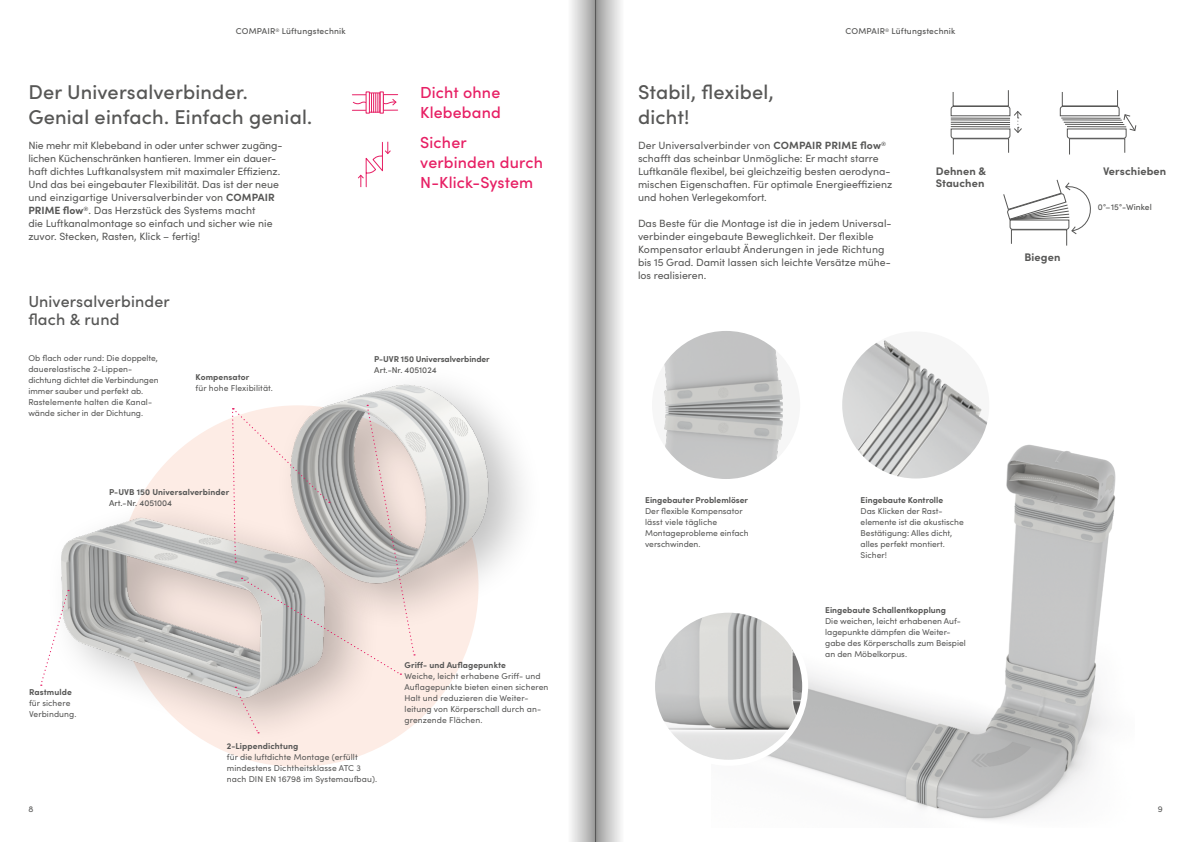
<style>
.page{position:relative;width:1191px;height:842px;background:#fff}
.page>*{position:absolute;margin:0;border:0;box-sizing:border-box;transform-origin:0 0}
.t1{font:500 20px/25px "Sofia Pro";letter-spacing:.01em;color:#575756}
.t2{font:500 16px/20px "Sofia Pro";letter-spacing:.01em;color:#e71f64}
.t3{font:500 16px/18px "Sofia Pro";letter-spacing:.01em;color:#575756}
.t4{font:700 11px/12px "Sofia Pro";letter-spacing:.01em;color:#575756}
.t5{font:10.5px/13px "Sofia Pro";color:#575756}
.t6{font:8.5px/11px "Sofia Pro";color:#575756}
.t7{font:700 8.5px "Sofia Pro";color:#575756}
.t8{font:500 8.5px "Sofia Pro";letter-spacing:.015em;color:#575756}
.s1{font-weight:700}
</style>
<div class="page">
<div style="left:117px;top:405px;width:361px;height:362px;background:#fdece5;border-radius:50%"></div>
<img style="left:766px;top:444px;width:350px;height:376px">
<img style="left:649px;top:328px;width:153px;height:153px;border-radius:77px">
<div style="left:647px;top:326px;width:158px;height:158px;border:5px solid #fff;border-radius:50%"></div>
<img style="left:652px;top:610px;width:153px;height:153px;border-radius:77px">
<div style="left:649px;top:607px;width:159px;height:159px;border:6px solid #fff;border-radius:50%"></div>
<img style="left:839px;top:340px;width:153px;height:139px">
<div style="left:836px;top:325px;width:159px;height:159px;border:6px solid #fff;border-radius:50%"></div>
<div style="left:44px;top:496px;width:338px;height:251px;background:#000;opacity:.25"></div>
<img style="left:44px;top:511px;width:307px;height:256px">
<div style="left:274px;top:363px;width:270px;height:270px;background:#000;opacity:.25"></div>
<img style="left:276px;top:363px;width:248px;height:249px">
<svg style="left:1003px;top:179px;width:88px;height:67px"></svg>
<svg style="left:235px;top:687px;width:24px;height:46px"></svg>
<svg style="left:40px;top:590px;width:29px;height:96px"></svg>
<svg style="left:1059px;top:90px;width:77px;height:65px"></svg>
<svg style="left:231px;top:405px;width:184px;height:270px"></svg>
<svg style="left:950px;top:90px;width:72px;height:65px"></svg>
<svg style="left:352px;top:92px;width:47px;height:21px"></svg>
<svg style="left:358px;top:141px;width:33px;height:47px"></svg>
<div style="left:567px;top:0;width:28px;height:842px;background:linear-gradient(to right,#fff,#a3a3a3)"></div>
<svg style="left:595px;top:0;width:26px;height:842px;background:#c3c3c2"></svg>
<p class="t8" style="left:236px;top:25px;width:111px">COMPAIR<sup>®</sup> Lüftungstechnik</p>
<h1 class="t1" style="left:28px;top:78px;width:285px">Der Universalverbinder.<br>Genial einfach. Einfach genial.</h1>
<p class="t5" style="left:28px;top:139px;width:256px">Nie mehr mit Klebeband in oder unter schwer zugäng&shy;lichen Küchenschränken hantieren. Immer ein dauer&shy;haft dichtes Luftkanalsystem mit maximaler Effizienz.<br>Und das bei eingebauter Flexibilität. Das ist der neue und einzigartige Universalverbinder von <span class="s1">COMPAIR PRIME flow</span><sup>®</sup>. Das Herzstück des Systems macht<br>die Luftkanalmontage so einfach und sicher wie nie zuvor. Stecken, Rasten, Klick – fertig!</p>
<h2 class="t3" style="left:28px;top:292px;width:143px">Universalverbinder flach &amp; rund</h2>
<p class="t6" style="left:28px;top:352px;width:132px">Ob flach oder rund: Die doppelte, dauerelastische 2-Lippen&shy;dichtung dichtet die Verbindungen immer sauber und perfekt ab.<br>Rastelemente halten die Kanal&shy;wände sicher in der Dichtung.</p>
<p class="t7" style="left:196px;top:370px;width:55px">Kompensator</p>
<p class="t6" style="left:196px;top:382px;width:79px">für hohe Flexibilität.</p>
<p class="t7" style="left:109px;top:486px;width:122px">P-UVB 150 Universalverbinder</p>
<p class="t8" style="left:109px;top:497px;width:64px">Art.-Nr. 4051004</p>
<h2 class="t2" style="left:420px;top:81px;width:82px">Dicht ohne<br>Klebeband</h2>
<h2 class="t2" style="left:420px;top:131px;width:124px">Sicher verbinden durch<br>N-Klick-System</h2>
<p class="t7" style="left:374px;top:352px;width:117px">P-UVR 150 Universalverbinder</p>
<p class="t8" style="left:374px;top:364px;width:64px">Art.-Nr. 4051024</p>
<p class="t7" style="left:29px;top:685px;width:44px">Rastmulde</p>
<p class="t6" style="left:29px;top:697px;width:49px">für sichere<br>Verbindung.</p>
<p class="t7" style="left:404px;top:658px;width:103px">Griff- und Auflagepunkte</p>
<p class="t6" style="left:404px;top:670px;width:145px">Weiche, leicht erhabene Griff- und<br>Auflagepunkte bieten einen sicheren<br>Halt und reduzieren die Weiter&shy;leitung von Körperschall durch an&shy;grenzende Flächen.</p>
<p class="t7" style="left:227px;top:739px;width:73px">2-Lippendichtung</p>
<p class="t6" style="left:227px;top:751px;width:152px">für die luftdichte Montage (erfüllt mindestens Dichtheitsklasse ATC 3 nach DIN EN 16798 im Systemaufbau).</p>
<h1 class="t1" style="left:638px;top:78px;width:137px">Stabil, flexibel, dicht!</h1>
<p class="t8" style="left:845px;top:25px;width:111px">COMPAIR<sup>®</sup> Lüftungstechnik</p>
<p class="t5" style="left:638px;top:139px;width:256px">Der Universalverbinder von <span class="s1">COMPAIR PRIME flow</span><sup>® </sup>schafft das scheinbar Unmögliche: Er macht starre Luftkanäle flexibel, bei gleichzeitig besten aerodyna&shy;mischen Eigenschaften. Für optimale Energieeffizienz und hohen Verlegekomfort.</p>
<p class="t5" style="left:638px;top:217px;width:255px">Das Beste für die Montage ist die in jedem Universal&shy;verbinder eingebaute Beweglichkeit. Der flexible Kompensator erlaubt Änderungen in jede Richtung bis 15 Grad. Damit lassen sich leichte Versätze mühe&shy;los realisieren.</p>
<p class="t4" style="left:935px;top:164px;width:52px">Dehnen &amp;<br>Stauchen</p>
<p class="t4" style="left:1103px;top:164px;width:65px">Verschieben</p>
<p class="t4" style="left:1024px;top:250px;width:37px">Biegen</p>
<p class="t8" style="left:1098px;top:200px;width:55px">0°–15°-Winkel</p>
<p class="t7" style="left:645px;top:493px;width:104px">Eingebauter Problemlöser</p>
<p class="t6" style="left:645px;top:505px;width:105px">Der flexible Kompensator lässt viele tägliche<br>Montageprobleme einfach verschwinden.</p>
<p class="t7" style="left:860px;top:493px;width:84px">Eingebaute Kontrolle</p>
<p class="t6" style="left:860px;top:505px;width:105px">Das Klicken der Rast&shy;elemente ist die akustische<br>Bestätigung: Alles dicht, alles perfekt montiert.<br>Sicher!</p>
<p class="t7" style="left:825px;top:603px;width:122px">Eingebaute Schallentkopplung</p>
<p class="t6" style="left:825px;top:615px;width:142px">Die weichen, leicht erhabenen Auf&shy;lagepunkte dämpfen die Weiter&shy;gabe des Körperschalls zum Beispiel an den Möbelkorpus.</p>
<p class="t6" style="left:28px;top:803px;width:6px">8</p>
<p class="t6" style="left:1157px;top:803px;width:6px">9</p>
</div>
